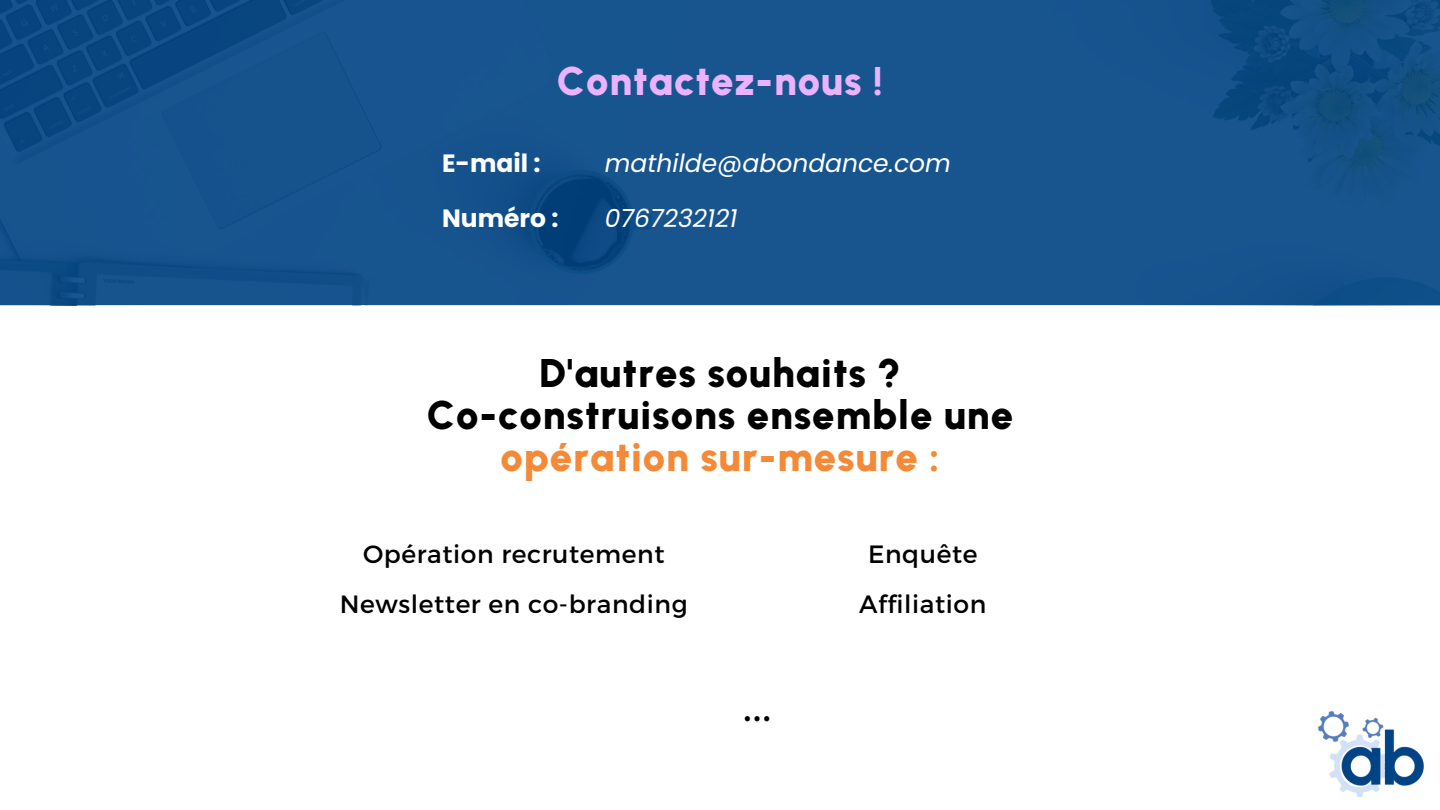
<style>
.page{position:relative;width:1440px;height:810px;background:#fff}
.page>*{position:absolute;margin:0;border:0;box-sizing:border-box;transform-origin:0 0}
.t1{font:900 40px/42px "Urbanist";letter-spacing:.025em;color:#000;text-align:center}
.t2{font:900 40px "Urbanist";letter-spacing:.025em;color:#f48a38}
.t3{font:900 40px "Urbanist";letter-spacing:.025em;color:#eab2ff}
.t4{font:40px "Montserrat";color:#000}
.t5{font:25px/49.5px "Montserrat";letter-spacing:.025em;color:#000;text-align:center}
.t6{font:italic 25px "Poppins";color:#fff}
.t7{font:700 25px "Poppins";color:#fff}
</style>
<div class="page">
<svg style="left:0;top:0;width:1440px;height:305px;background:#15528c"></svg>
<img style="left:1318px;top:711px;width:106px;height:86px">
<h1 class="t3" style="left:557px;top:54px;width:328px">Contactez-nous !</h1>
<p class="t7" style="left:442px;top:149px;width:100px">E-mail :</p>
<p class="t7" style="left:442px;top:204px;width:118px">Numéro :</p>
<p class="t6" style="left:605px;top:149px;width:348px">mathilde@abondance.com</p>
<p class="t6" style="left:605px;top:204px;width:134px">0767232121</p>
<h1 class="t1" style="left:427px;top:350px;width:588px">D'autres souhaits ?<br>Co-construisons ensemble une</h1>
<h1 class="t2" style="left:500px;top:430px;width:441px">opération sur-mesure :</h1>
<p class="t5" style="left:340px;top:529px;width:349px">Opération recrutement<br>Newsletter en co-branding</p>
<h1 class="t4" style="left:743px;top:682px;width:30px">...</h1>
<p class="t5" style="left:859px;top:529px;width:129px">Enquête<br>Affiliation</p>
</div>
